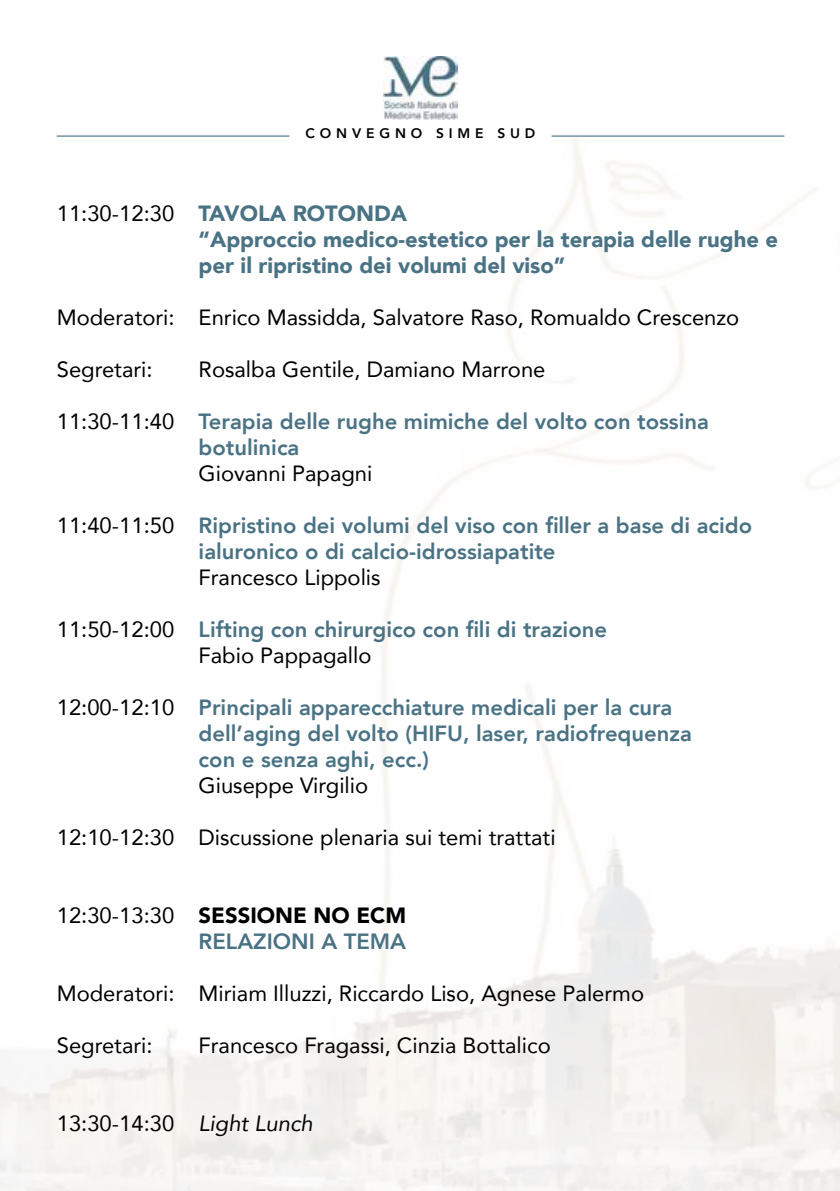
<style>
.page{position:relative;width:840px;height:1191px;background:#fff}
.page>*{position:absolute;margin:0;border:0;box-sizing:border-box;transform-origin:0 0}
.t1{font:800 22px/26px "Avenir";color:#497284}
.t2{font:22px "Avenir";color:#000}
.t3{font:900 22px/26px "Avenir";color:#497284}
.t4{font:800 13.8px "Avenir";letter-spacing:.35em;color:#000}
.s1{font-weight:400;color:#000}
.s2{font-weight:900;color:#000}
.s3{font-style:italic}
</style>
<div class="page">
<img style="left:383px;top:57px;width:74px;height:63px">
<hr style="left:57px;top:135px;width:232px;height:2px;background:#497284">
<hr style="left:551px;top:135px;width:232px;height:2px;background:#497284">
<p class="t4" style="left:305px;top:123px;width:231px">CONVEGNO SIME SUD</p>
<p class="t3" style="left:198px;top:199px;width:580px;text-indent:-142px"><span class="s1">11:30-12:30</span> TAVOLA ROTONDA<br>“Approccio medico-estetico per la terapia delle rughe e per il ripristino dei volumi del viso”</p>
<p class="t2" style="left:57px;top:299px;width:683px">Moderatori: Enrico Massidda, Salvatore Raso, Romualdo Crescenzo</p>
<p class="t2" style="left:57px;top:351px;width:97px">Segretari:</p>
<p class="t2" style="left:198px;top:351px;width:348px">Rosalba Gentile, Damiano Marrone</p>
<p class="t1" style="left:198px;top:408px;width:511px;text-indent:-142px"><span class="s1">11:30-11:40</span> Terapia delle rughe mimiche del volto con tossina botulinica</p>
<p class="t2" style="left:198px;top:455px;width:175px">Giovanni Papagni</p>
<p class="t1" style="left:198px;top:512px;width:554px;text-indent:-142px"><span class="s1">11:40-11:50</span> Ripristino dei volumi del viso con filler a base di acido ialuronico o di calcio-idrossiapatite</p>
<p class="t2" style="left:198px;top:559px;width:183px">Francesco Lippolis</p>
<p class="t1" style="left:198px;top:616px;width:409px;text-indent:-142px"><span class="s1">11:50-12:00</span> Lifting con chirurgico con fili di trazione<br><span class="s1">Fabio Pappagallo</span></p>
<p class="t1" style="left:198px;top:694px;width:494px;text-indent:-142px"><span class="s1">12:00-12:10</span> Principali apparecchiature medicali per la cura dell’aging del volto (HIFU, laser, radiofrequenza con e senza aghi, ecc.)</p>
<p class="t2" style="left:198px;top:767px;width:171px">Giuseppe Virgilio</p>
<p class="t2" style="left:57px;top:819px;width:500px">12:10-12:30 Discussione plenaria sui temi trattati</p>
<p class="t1" style="left:57px;top:902px;width:351px;text-align:right"><span class="s1">12:30-13:30</span> <span class="s2">SESSIONE NO ECM<br></span>RELAZIONI A TEMA</p>
<p class="t2" style="left:57px;top:975px;width:588px">Moderatori: Miriam Illuzzi, Riccardo Liso, Agnese Palermo</p>
<p class="t2" style="left:57px;top:1027px;width:97px">Segretari:</p>
<p class="t2" style="left:198px;top:1027px;width:353px">Francesco Fragassi, Cinzia Bottalico</p>
<p class="t2" style="left:57px;top:1105px;width:257px">13:30-14:30 <span class="s3">Light Lunch</span></p>
</div>
